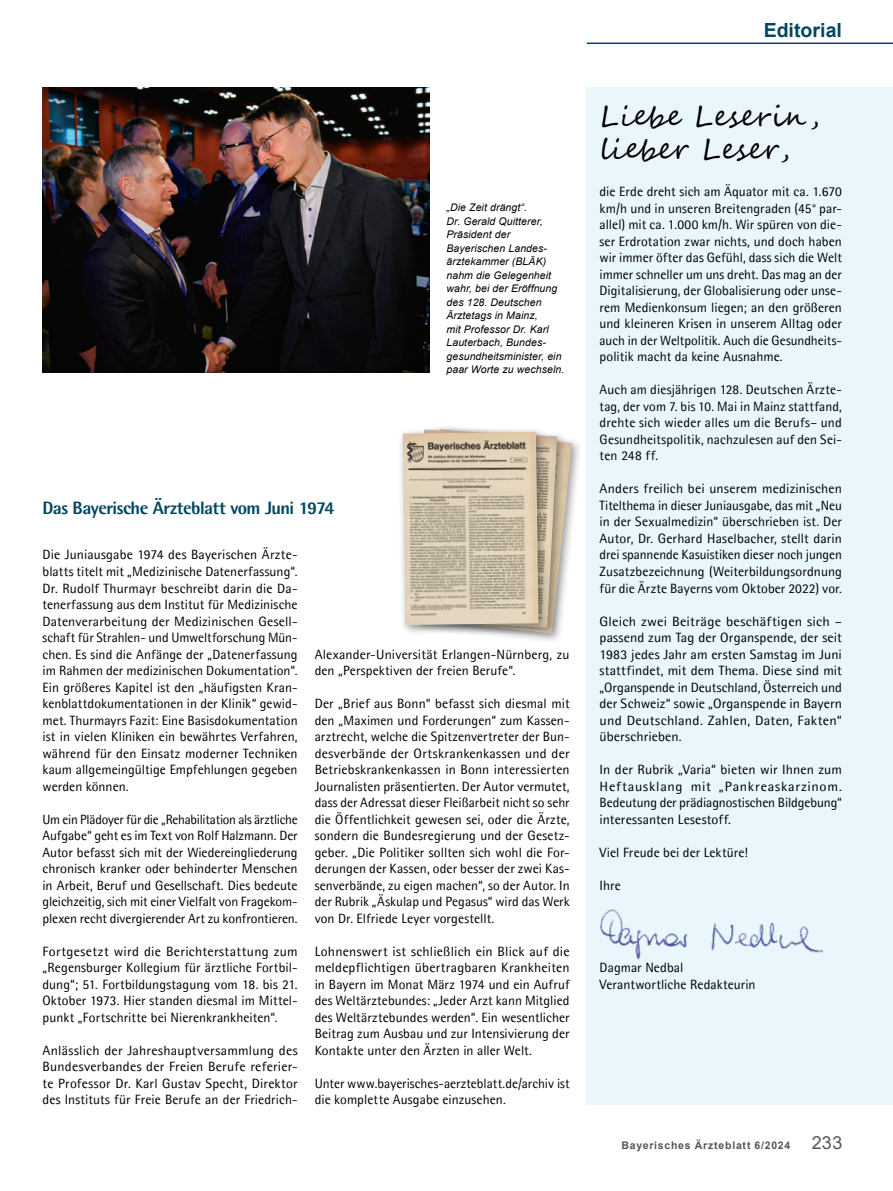
<style>
.page{position:relative;width:893px;height:1191px;background:#fff}
.page>*{position:absolute;margin:0;border:0;box-sizing:border-box;transform-origin:0 0}
.t1{font:28.5px/33px "Segoe Script";letter-spacing:.015em;color:#000}
.t2{font:700 19.5px "Arial";color:#004663}
.t3{font:800 18px "Agfa Rotis Semisans";letter-spacing:-.03em;color:#004663}
.t4{font:13.5px/16.5px "Agfa Rotis Semisans";letter-spacing:.005em;color:#000;text-align:justify}
.t5{font:13.5px/16.5px "Agfa Rotis Semisans";letter-spacing:.005em;color:#000;text-align:justify;scale:1.06 1}
.t6{font:italic 10.5px/13.5px "Arial";letter-spacing:.01em;color:#000}
.t7{font:700 10.5px "Arial";letter-spacing:.075em;color:#575654}
.s1{font-weight:400;font-size:18px}
</style>
<div class="page">
<hr style="left:587px;top:43px;width:306px;height:1px;background:#004663">
<div style="left:415px;top:424px;width:168px;height:221px;background:#000;opacity:.4"></div>
<img style="left:568px;top:429px;width:4px;height:204px">
<div style="left:409px;top:424px;width:159px;height:215px;background:#000;opacity:.4"></div>
<img style="left:550px;top:429px;width:7px;height:198px">
<div style="left:397px;top:426px;width:153px;height:210px;background:#000;opacity:.4"></div>
<img style="left:403px;top:432px;width:135px;height:193px">
<div style="left:587px;top:87px;width:306px;height:1017px;background:#e9f7fd"></div>
<img style="left:43px;top:87px;width:386px;height:286px">
<img style="left:601px;top:909px;width:221px;height:49px">
<h3 class="t3" style="left:43px;top:496px;width:294px">Das Bayerische Ärzteblatt vom Juni 1974</h3>
<p class="t6" style="left:446px;top:201px;width:119px">„Die Zeit drängt“.<br>Dr. Gerald Quitterer,<br>Präsident der<br>Bayerischen Landes&shy;ärztekammer (BLÄK) nahm die Gelegenheit wahr, bei der Eröffnung des 128. Deutschen<br>Ärztetags in Mainz,<br>mit Professor Dr. Karl<br>Lauterbach, Bundes&shy;gesundheitsminister, ein paar Worte zu wechseln.</p>
<p class="t4" style="left:43px;top:546px;width:257px">Die Juniausgabe 1974 des Bayerischen Ärzte&shy;blatts titelt mit „Medizinische Datenerfassung“.<br>Dr. Rudolf Thurmayr beschreibt darin die Da&shy;tenerfassung aus dem Institut für Medizinische Datenverarbeitung der Medizinischen Gesell&shy;schaft für Strahlen- und Umweltforschung Mün&shy;chen. Es sind die Anfänge der „Datenerfassung im Rahmen der medizinischen Dokumentation“.<br>Ein größeres Kapitel ist den „häufigsten Kran&shy;kenblattdokumentationen in der Klinik“ gewid&shy;met. Thurmayrs Fazit: Eine Basisdokumentation ist in vielen Kliniken ein bewährtes Verfahren, während für den Einsatz moderner Techniken kaum allgemeingültige Empfehlungen gegeben werden können.</p>
<p class="t4" style="left:43px;top:810px;width:257px">Um ein Plädoyer für die „Rehabilitation als ärztliche Aufgabe“ geht es im Text von Rolf Halzmann. Der Autor befasst sich mit der Wiedereingliederung chronisch kranker oder behinderter Menschen in Arbeit, Beruf und Gesellschaft. Dies bedeute gleichzeitig, sich mit einer Vielfalt von Fragekom&shy;plexen recht divergierender Art zu konfrontieren.</p>
<p class="t4" style="left:43px;top:942px;width:257px">Fortgesetzt wird die Berichterstattung zum „Regensburger Kollegium für ärztliche Fortbil&shy;dung“; 51. Fortbildungstagung vom 18. bis 21.<br>Oktober 1973. Hier standen diesmal im Mittel&shy;punkt „Fortschritte bei Nierenkrankheiten“.</p>
<p class="t4" style="left:43px;top:1041px;width:257px">Anlässlich der Jahreshauptversammlung des Bundesverbandes der Freien Berufe referier&shy;te Professor Dr. Karl Gustav Specht, Direktor des Instituts für Freie Berufe an der Friedrich-</p>
<p class="t4" style="left:315px;top:645px;width:256px">Alexander-Universität Erlangen-Nürnberg, zu den „Perspektiven der freien Berufe“.</p>
<p class="t4" style="left:315px;top:695px;width:257px">Der „Brief aus Bonn“ befasst sich diesmal mit den „Maximen und Forderungen“ zum Kassen&shy;arztrecht, welche die Spitzenvertreter der Bun&shy;desverbände der Ortskrankenkassen und der Betriebskrankenkassen in Bonn interessierten Journalisten präsentierten. Der Autor vermutet, dass der Adressat dieser Fleißarbeit nicht so sehr die Öffentlichkeit gewesen sei, oder die Ärzte, sondern die Bundesregierung und der Gesetz&shy;geber. „Die Politiker sollten sich wohl die For&shy;derungen der Kassen, oder besser der zwei Kas&shy;senverbände, zu eigen machen“, so der Autor. In der Rubrik „Äskulap und Pegasus“ wird das Werk von Dr. Elfriede Leyer vorgestellt.</p>
<p class="t4" style="left:315px;top:942px;width:257px">Lohnenswert ist schließlich ein Blick auf die meldepflichtigen übertragbaren Krankheiten in Bayern im Monat März 1974 und ein Aufruf des Weltärztebundes: „Jeder Arzt kann Mitglied des Weltärztebundes werden“. Ein wesentlicher Beitrag zum Ausbau und zur Intensivierung der Kontakte unter den Ärzten in aller Welt.</p>
<p class="t4" style="left:315px;top:1074px;width:256px">Unter www.bayerisches-aerzteblatt.de/archiv ist die komplette Ausgabe einzusehen.</p>
<h2 class="t2" style="left:764px;top:16px;width:80px">Editorial</h2>
<h1 class="t1" style="left:600px;top:100px;width:221px">Liebe Leserin, lieber Leser,</h1>
<p class="t4" style="left:600px;top:183px;width:244px">die Erde dreht sich am Äquator mit ca. 1.670 km/h und in unseren Breitengraden (45° par&shy;allel) mit ca. 1.000 km/h. Wir spüren von die&shy;ser Erdrotation zwar nichts, und doch haben wir immer öfter das Gefühl, dass sich die Welt immer schneller um uns dreht. Das mag an der Digitalisierung, der Globalisierung oder unse&shy;rem Medienkonsum liegen; an den größeren und kleineren Krisen in unserem Alltag oder auch in der Weltpolitik. Auch die Gesundheits&shy;politik macht da keine Ausnahme.</p>
<p class="t4" style="left:600px;top:381px;width:244px">Auch am diesjährigen 128. Deutschen Ärzte&shy;tag, der vom 7. bis 10. Mai in Mainz stattfand, drehte sich wieder alles um die Berufs– und Gesundheitspolitik, nachzulesen auf den Sei&shy;ten 248 ff.</p>
<p class="t4" style="left:600px;top:480px;width:244px">Anders freilich bei unserem medizinischen Titelthema in dieser Juniausgabe, das mit „Neu in der Sexualmedizin“ überschrieben ist. Der Autor, Dr. Gerhard Haselbacher, stellt darin drei spannende Kasuistiken dieser noch jungen Zusatzbezeichnung (Weiterbildungsordnung für die Ärzte Bayerns vom Oktober 2022) vor.</p>
<p class="t5" style="left:600px;top:612px;width:230px">Gleich zwei Beiträge beschäftigen sich – passend zum Tag der Organspende, der seit 1983 jedes Jahr am ersten Samstag im Juni stattfindet, mit dem Thema. Diese sind mit „Organspende in Deutschland, Österreich und der Schweiz“ sowie „Organspende in Bayern und Deutschland. Zahlen, Daten, Fakten“ überschrieben.</p>
<p class="t4" style="left:600px;top:761px;width:244px">In der Rubrik „Varia“ bieten wir Ihnen zum Heftausklang mit „Pankreaskarzinom.<br>Bedeutung der prädiagnostischen Bildgebung“ interessanten Lesestoff.</p>
<p class="t4" style="left:600px;top:843px;width:150px">Viel Freude bei der Lektüre!</p>
<p class="t4" style="left:600px;top:876px;width:23px">Ihre</p>
<p class="t4" style="left:600px;top:959px;width:158px">Dagmar Nedbal<br>Verantwortliche Redakteurin</p>
<p class="t7" style="left:622px;top:1137px;width:222px">Bayerisches Ärzteblatt 6/2024 <span class="s1">233</span></p>
</div>
